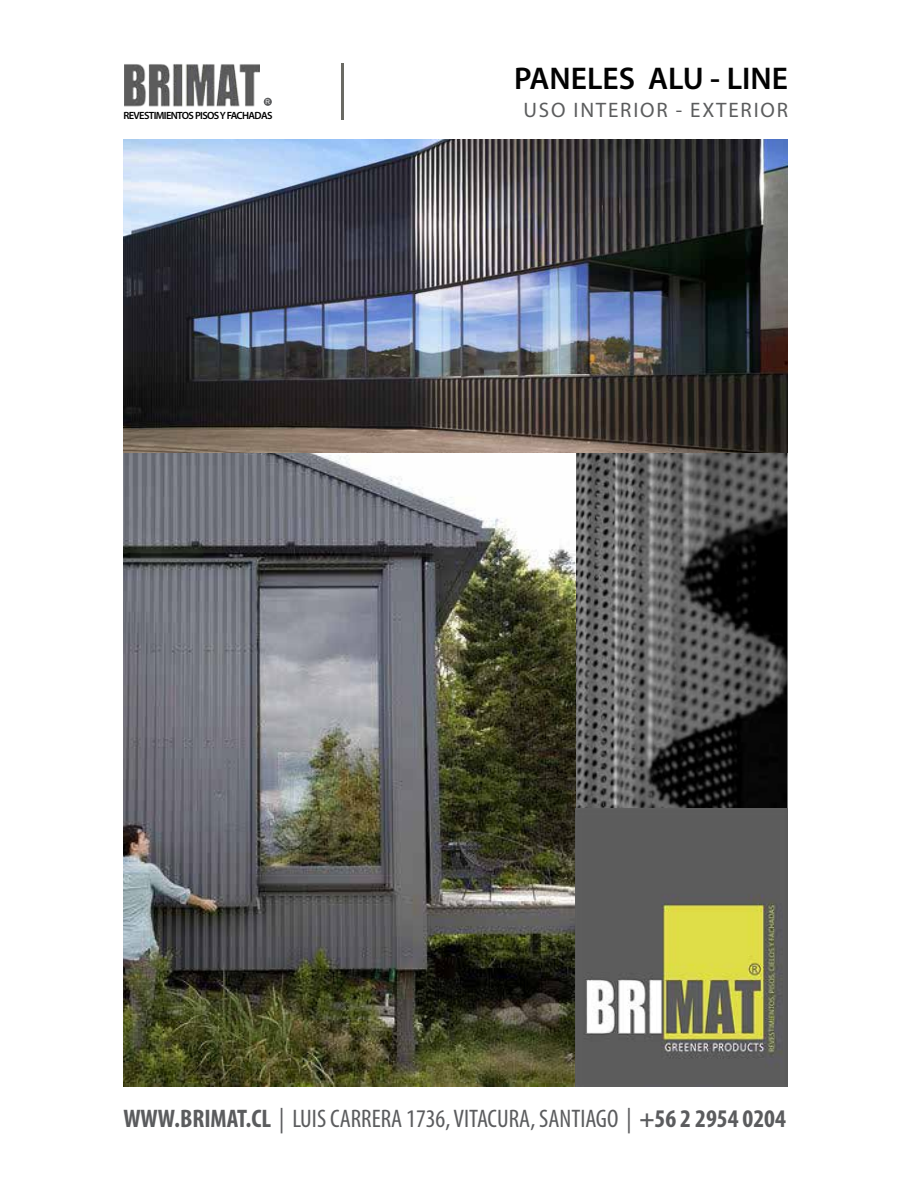
<style>
.page{position:relative;width:918px;height:1188px;background:#fff}
.page>*{position:absolute;margin:0;border:0;box-sizing:border-box;transform-origin:0 0}
.t1{font:600 31.5px "Myriad Pro";color:#020202}
.t2{font:condensed 25.5px "Myriad Pro";color:#5b5c5e}
.t3{font:21px "Myriad Pro";letter-spacing:.085em;color:#5b5c5d}
.t4{font:600 10.5px "Myriad Pro";letter-spacing:-.06em;color:#000}
.t5{font:6.3px "Arial";color:#fff}
.s1{font-weight:700}
</style>
<div class="page">
<img style="left:124px;top:64px;width:135px;height:43px">
<div style="left:264px;top:98px;width:8px;height:8px;background:#5b5c5e;border-radius:50%"></div>
<hr style="left:341px;top:63px;width:2px;height:57px;background:#6a6a64">
<img style="left:575px;top:452px;width:213px;height:634px">
<img style="left:123px;top:452px;width:452px;height:635px">
<img style="left:123px;top:139px;width:665px;height:313px">
<p class="t5" style="left:266px;top:98px;width:6px">R</p>
<p class="t4" style="left:123px;top:108px;width:151px">REVESTIMIENTOS PISOS Y FACHADAS</p>
<p class="t1" style="left:514px;top:58px;width:275px">PANELES ALU - LINE</p>
<p class="t3" style="left:524px;top:97px;width:266px">USO INTERIOR - EXTERIOR</p>
<p class="t2" style="left:123px;top:1104px;width:664px"><span class="s1">WWW.BRIMAT.CL</span> | LUIS CARRERA 1736, VITACURA, SANTIAGO | <span class="s1">+56 2 2954 0204</span></p>
</div>
